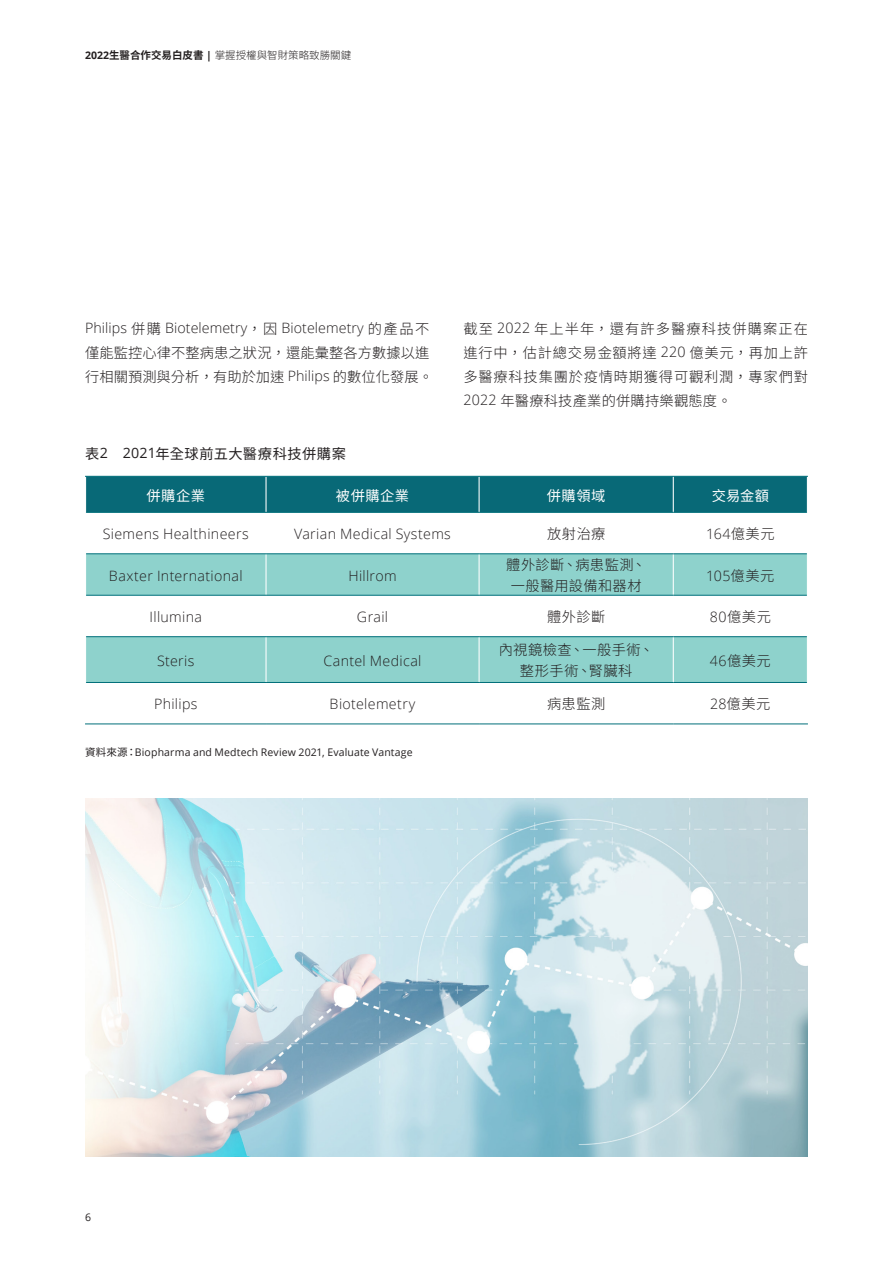
<style>
.page{position:relative;width:893px;height:1263px;background:#fff}
.page>*{position:absolute;margin:0;border:0;box-sizing:border-box;transform-origin:0 0}
.內文{font:300 14.25px/24px "Noto Sans CJ Ktc";letter-spacing:.015em;color:#231f20}
.圖小字{font:300 14.25px "Open Sans";letter-spacing:.025em;color:#231f20}
.圖小字-2{font:300 14.25px "Noto Sans CJ Ktc";letter-spacing:.035em;color:#231f20}
.圖小字-3{font:14.25px "Noto Sans CJ Ktc";letter-spacing:.04em;color:#231f20}
.圖小字-4{font:14.25px "Noto Sans CJ Ktc";letter-spacing:.03em;color:#fff}
.圖小字-5{font:10.5px "Open Sans";letter-spacing:.015em;color:#231f20}
.t1{font:300 10.5px "Noto Sans CJ Ktc";color:#231f20}
.s1{font-family:"Open Sans";font-weight:700}
.s2{font-weight:700}
.s3{font-family:"Open Sans"}
.s4{font-family:"Noto Sans CJ Ktc"}
</style>
<div class="page">
<div style="left:86px;top:477px;width:721px;height:35px;background:#086977"></div>
<svg style="left:86px;top:554px;width:721px;height:128px;fill:#8ed2cc"></svg>
<hr style="left:265px;top:477px;width:2px;height:35px;background:#fff">
<hr style="left:479px;top:477px;width:1px;height:35px;background:#fff">
<hr style="left:673px;top:477px;width:1px;height:35px;background:#fff">
<hr style="left:265px;top:554px;width:2px;height:41px;background:#fff">
<hr style="left:479px;top:554px;width:1px;height:41px;background:#fff">
<hr style="left:673px;top:554px;width:1px;height:41px;background:#fff">
<hr style="left:265px;top:596px;width:2px;height:40px;background:#fff">
<hr style="left:479px;top:596px;width:1px;height:40px;background:#fff">
<hr style="left:673px;top:596px;width:1px;height:40px;background:#fff">
<hr style="left:265px;top:637px;width:2px;height:45px;background:#fff">
<hr style="left:479px;top:637px;width:1px;height:45px;background:#fff">
<hr style="left:673px;top:637px;width:1px;height:45px;background:#fff">
<hr style="left:85px;top:476px;width:181px;height:1px;background:#006f7a">
<hr style="left:266px;top:476px;width:213px;height:1px;background:#006f7a">
<hr style="left:479px;top:476px;width:194px;height:1px;background:#006f7a">
<hr style="left:673px;top:476px;width:135px;height:1px;background:#006f7a">
<hr style="left:86px;top:512px;width:180px;height:1px;background:#006f7a">
<hr style="left:266px;top:512px;width:213px;height:1px;background:#006f7a">
<hr style="left:479px;top:512px;width:194px;height:1px;background:#006f7a">
<hr style="left:673px;top:512px;width:134px;height:1px;background:#006f7a">
<hr style="left:86px;top:553px;width:180px;height:1px;background:#006f7a">
<hr style="left:266px;top:553px;width:213px;height:1px;background:#006f7a">
<hr style="left:479px;top:553px;width:194px;height:1px;background:#006f7a">
<hr style="left:673px;top:553px;width:134px;height:1px;background:#006f7a">
<hr style="left:86px;top:595px;width:180px;height:1px;background:#006f7a">
<hr style="left:266px;top:595px;width:213px;height:1px;background:#006f7a">
<hr style="left:479px;top:595px;width:194px;height:1px;background:#006f7a">
<hr style="left:673px;top:595px;width:134px;height:1px;background:#006f7a">
<hr style="left:86px;top:636px;width:180px;height:1px;background:#006f7a">
<hr style="left:266px;top:636px;width:213px;height:1px;background:#006f7a">
<hr style="left:479px;top:636px;width:194px;height:1px;background:#006f7a">
<hr style="left:673px;top:636px;width:134px;height:1px;background:#006f7a">
<hr style="left:86px;top:682px;width:180px;height:1px;background:#006f7a">
<hr style="left:266px;top:682px;width:213px;height:1px;background:#006f7a">
<hr style="left:479px;top:682px;width:194px;height:1px;background:#006f7a">
<hr style="left:673px;top:682px;width:134px;height:1px;background:#006f7a">
<hr style="left:85px;top:723px;width:181px;height:1px;background:#006f7a">
<hr style="left:266px;top:723px;width:213px;height:1px;background:#006f7a">
<hr style="left:479px;top:723px;width:194px;height:1px;background:#006f7a">
<hr style="left:673px;top:723px;width:135px;height:1px;background:#006f7a">
<img style="left:85px;top:798px;width:723px;height:359px">
<p class="t1" style="left:85px;top:50px;width:268px"><span class="s1">2022</span><span class="s2">生醫合作交易白皮書</span> <span class="s1">|</span> 掌握授權與智財策略致勝關鍵</p>
<p class="內文" style="left:85px;top:316px;width:349px"><span class="s3">Philips</span> 併購 <span class="s3">Biotelemetry</span>，因 <span class="s3">Biotelemetry</span> 的產品不僅能監控心律不整病患之狀況，還能彙整各方數據以進行相關預測與分析，有助於加速 <span class="s3">Philips</span> 的數位化發展。</p>
<p class="內文" style="left:463px;top:317px;width:346px;text-align:justify">截至 <span class="s3">2022</span> 年上半年，還有許多醫療科技併購案正在進行中，估計總交易金額將達 <span class="s3">220</span> 億美元，再加上許多醫療科技集團於疫情時期獲得可觀利潤，專家們對<span class="s3">2022</span> 年醫療科技產業的併購持樂觀態度。</p>
<p class="圖小字-3" style="left:85px;top:445px;width:262px">表<span class="s3">2 2021</span>年全球前五大醫療科技併購案</p>
<p class="圖小字-4" style="left:147px;top:487px;width:60px">併購企業</p>
<p class="圖小字-4" style="left:336px;top:487px;width:75px">被併購企業</p>
<p class="圖小字-4" style="left:547px;top:487px;width:60px">併購領域</p>
<p class="圖小字-4" style="left:712px;top:487px;width:59px">交易金額</p>
<p class="圖小字" style="left:103px;top:524px;width:147px">Siemens Healthineers</p>
<p class="圖小字" style="left:294px;top:524px;width:158px">Varian Medical Systems</p>
<p class="圖小字-2" style="left:547px;top:526px;width:60px">放射治療</p>
<p class="圖小字" style="left:706px;top:524px;width:70px">164<span class="s4">億美元</span></p>
<p class="圖小字" style="left:109px;top:566px;width:135px">Baxter International</p>
<p class="圖小字" style="left:348px;top:566px;width:50px">Hillrom</p>
<p class="圖小字-2" style="left:506px;top:557px;width:142px">體外診斷、病患監測、</p>
<p class="圖小字-2" style="left:511px;top:578px;width:133px">一般醫用設備和器材</p>
<p class="圖小字" style="left:706px;top:566px;width:70px">105<span class="s4">億美元</span></p>
<p class="圖小字" style="left:150px;top:607px;width:54px">Illumina</p>
<p class="圖小字" style="left:357px;top:607px;width:33px">Grail</p>
<p class="圖小字-2" style="left:547px;top:609px;width:60px">體外診斷</p>
<p class="圖小字-2" style="left:710px;top:609px;width:63px"><span class="s3">80</span>億美元</p>
<p class="圖小字" style="left:157px;top:651px;width:39px">Steris</p>
<p class="圖小字" style="left:324px;top:651px;width:99px">Cantel Medical</p>
<p class="圖小字-2" style="left:499px;top:642px;width:156px">內視鏡檢查、一般手術、</p>
<p class="圖小字-2" style="left:520px;top:663px;width:114px">整形手術、腎臟科</p>
<p class="圖小字-2" style="left:710px;top:653px;width:63px"><span class="s3">46</span>億美元</p>
<p class="圖小字" style="left:154px;top:694px;width:45px">Philips</p>
<p class="圖小字" style="left:330px;top:694px;width:87px">Biotelemetry</p>
<p class="圖小字-2" style="left:547px;top:696px;width:60px">病患監測</p>
<p class="圖小字-2" style="left:710px;top:696px;width:62px"><span class="s3">28</span>億美元</p>
<p class="圖小字-5" style="left:85px;top:745px;width:329px"><span class="s4">資料來源：</span>Biopharma and Medtech Review 2021, Evaluate Vantage</p>
<p class="圖小字-5" style="left:85px;top:1210px;width:8px">6</p>
</div>
